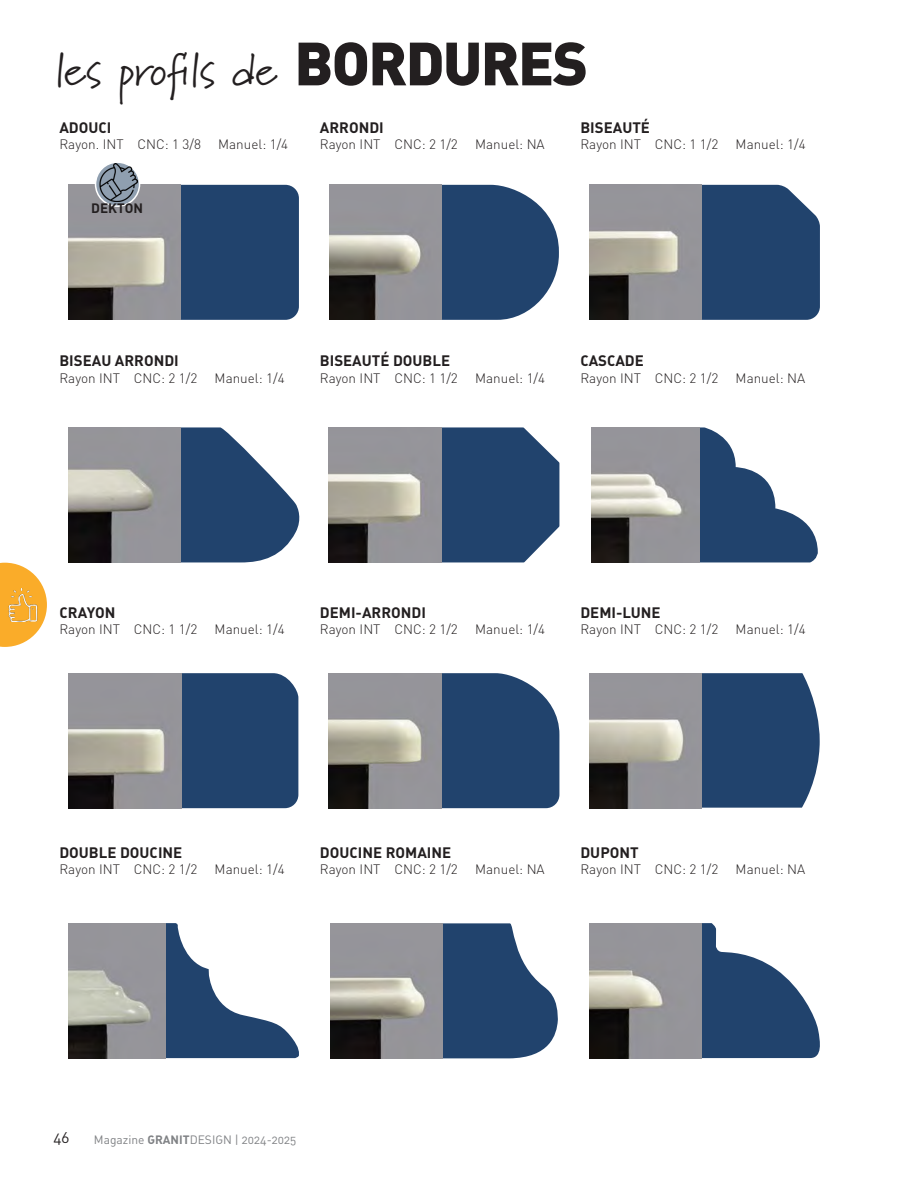
<style>
.page{position:relative;width:919px;height:1193px;background:#fff}
.page>*{position:absolute;margin:0;border:0;box-sizing:border-box;transform-origin:0 0}
.t1{font:45px "Marydale";color:#231f20}
.t2{font:15px "DIN Bold Alternate";color:#231f20}
.t3{font:15px "DIN Regular Alternate";color:#231f20}
.t4{font:300 13.5px "DIN";color:#231f20}
.t5{font:13.5px "DIN Bold Alternate";color:#231f20}
.t6{font:12px "DIN Regular Alternate";color:#808285}
.s1{font-family:"DIN";font-weight:900;font-size:60px}
.s2{font-family:"DIN Bold Alternate"}
</style>
<div class="page">
<div style="left:128px;top:185px;width:171px;height:135px;background:#21436d;border-radius:14px"></div>
<img style="left:68px;top:185px;width:113px;height:135px">
<svg style="left:442px;top:185px;width:117px;height:135px;background:#3a587d"></svg>
<img style="left:329px;top:185px;width:113px;height:135px">
<div style="left:702px;top:185px;width:118px;height:135px;background:#21436d"></div>
<img style="left:589px;top:185px;width:113px;height:135px">
<svg style="left:180px;top:427px;width:120px;height:135px"></svg>
<img style="left:68px;top:427px;width:112px;height:135px">
<svg style="left:441px;top:427px;width:118px;height:135px;background:#335278"></svg>
<img style="left:329px;top:427px;width:112px;height:135px">
<svg style="left:699px;top:427px;width:119px;height:135px"></svg>
<img style="left:592px;top:427px;width:107px;height:135px">
<div style="left:181px;top:673px;width:117px;height:135px;background:#21436d"></div>
<img style="left:69px;top:673px;width:112px;height:135px">
<svg style="left:441px;top:673px;width:118px;height:135px;background:#2f4e76"></svg>
<img style="left:329px;top:673px;width:112px;height:135px">
<div style="left:702px;top:673px;width:118px;height:135px;background:#21436d"></div>
<img style="left:590px;top:673px;width:112px;height:135px">
<svg style="left:97px;top:923px;width:202px;height:135px"></svg>
<img style="left:68px;top:924px;width:97px;height:135px">
<svg style="left:443px;top:923px;width:115px;height:135px"></svg>
<img style="left:331px;top:923px;width:112px;height:135px">
<svg style="left:646px;top:923px;width:174px;height:135px"></svg>
<img style="left:589px;top:924px;width:113px;height:135px">
<svg style="left:96px;top:162px;width:44px;height:44px"></svg>
<div style="left:95px;top:161px;width:45px;height:46px;border:2px solid #fff;border-radius:50%"></div>
<img style="left:100px;top:163px;width:38px;height:38px">
<svg style="left:0;top:563px;width:47px;height:84px"></svg>
<img style="left:7px;top:588px;width:33px;height:33px">
<p class="t1" style="left:55px;top:43px;width:534px">les profils de <span class="s1">BORDURES</span></p>
<p class="t2" style="left:59px;top:118px;width:54px">ADOUCI</p>
<p class="t4" style="left:59px;top:136px;width:143px">Rayon. INT CNC: 1 3/8</p>
<p class="t4" style="left:218px;top:136px;width:71px">Manuel: 1/4</p>
<p class="t5" style="left:91px;top:199px;width:53px">DEKTON</p>
<p class="t2" style="left:320px;top:118px;width:65px">ARRONDI</p>
<p class="t4" style="left:320px;top:136px;width:139px">Rayon INT CNC: 2 1/2</p>
<p class="t4" style="left:475px;top:136px;width:71px">Manuel: NA</p>
<p class="t2" style="left:580px;top:118px;width:71px">BISEAUTÉ</p>
<p class="t4" style="left:580px;top:136px;width:139px">Rayon INT CNC: 1 1/2</p>
<p class="t4" style="left:736px;top:136px;width:71px">Manuel: 1/4</p>
<p class="t2" style="left:59px;top:351px;width:121px">BISEAU ARRONDI</p>
<p class="t4" style="left:59px;top:369px;width:139px">Rayon INT CNC: 2 1/2</p>
<p class="t4" style="left:215px;top:369px;width:71px">Manuel: 1/4</p>
<p class="t2" style="left:320px;top:351px;width:132px">BISEAUTÉ DOUBLE</p>
<p class="t4" style="left:320px;top:369px;width:139px">Rayon INT CNC: 1 1/2</p>
<p class="t4" style="left:475px;top:369px;width:71px">Manuel: 1/4</p>
<p class="t2" style="left:580px;top:351px;width:65px">CASCADE</p>
<p class="t4" style="left:580px;top:369px;width:139px">Rayon INT CNC: 2 1/2</p>
<p class="t4" style="left:736px;top:369px;width:71px">Manuel: NA</p>
<p class="t2" style="left:59px;top:603px;width:58px">CRAYON</p>
<p class="t4" style="left:59px;top:621px;width:139px">Rayon INT CNC: 1 1/2</p>
<p class="t4" style="left:215px;top:621px;width:71px">Manuel: 1/4</p>
<p class="t2" style="left:320px;top:603px;width:108px">DEMI-ARRONDI</p>
<p class="t4" style="left:320px;top:621px;width:139px">Rayon INT CNC: 2 1/2</p>
<p class="t4" style="left:475px;top:621px;width:71px">Manuel: 1/4</p>
<p class="t2" style="left:580px;top:603px;width:82px">DEMI-LUNE</p>
<p class="t4" style="left:580px;top:621px;width:139px">Rayon INT CNC: 2 1/2</p>
<p class="t4" style="left:736px;top:621px;width:71px">Manuel: 1/4</p>
<p class="t2" style="left:59px;top:843px;width:124px">DOUBLE DOUCINE</p>
<p class="t4" style="left:59px;top:861px;width:139px">Rayon INT CNC: 2 1/2</p>
<p class="t4" style="left:215px;top:861px;width:71px">Manuel: 1/4</p>
<p class="t2" style="left:320px;top:843px;width:133px">DOUCINE ROMAINE</p>
<p class="t4" style="left:320px;top:861px;width:139px">Rayon INT CNC: 2 1/2</p>
<p class="t4" style="left:475px;top:861px;width:71px">Manuel: NA</p>
<p class="t2" style="left:580px;top:843px;width:60px">DUPONT</p>
<p class="t4" style="left:580px;top:861px;width:139px">Rayon INT CNC: 2 1/2</p>
<p class="t4" style="left:736px;top:861px;width:71px">Manuel: NA</p>
<p class="t3" style="left:53px;top:1128px;width:18px">46</p>
<p class="t6" style="left:94px;top:1132px;width:204px">Magazine <span class="s2">GRANIT</span>DESIGN | 2024-2025</p>
</div>
